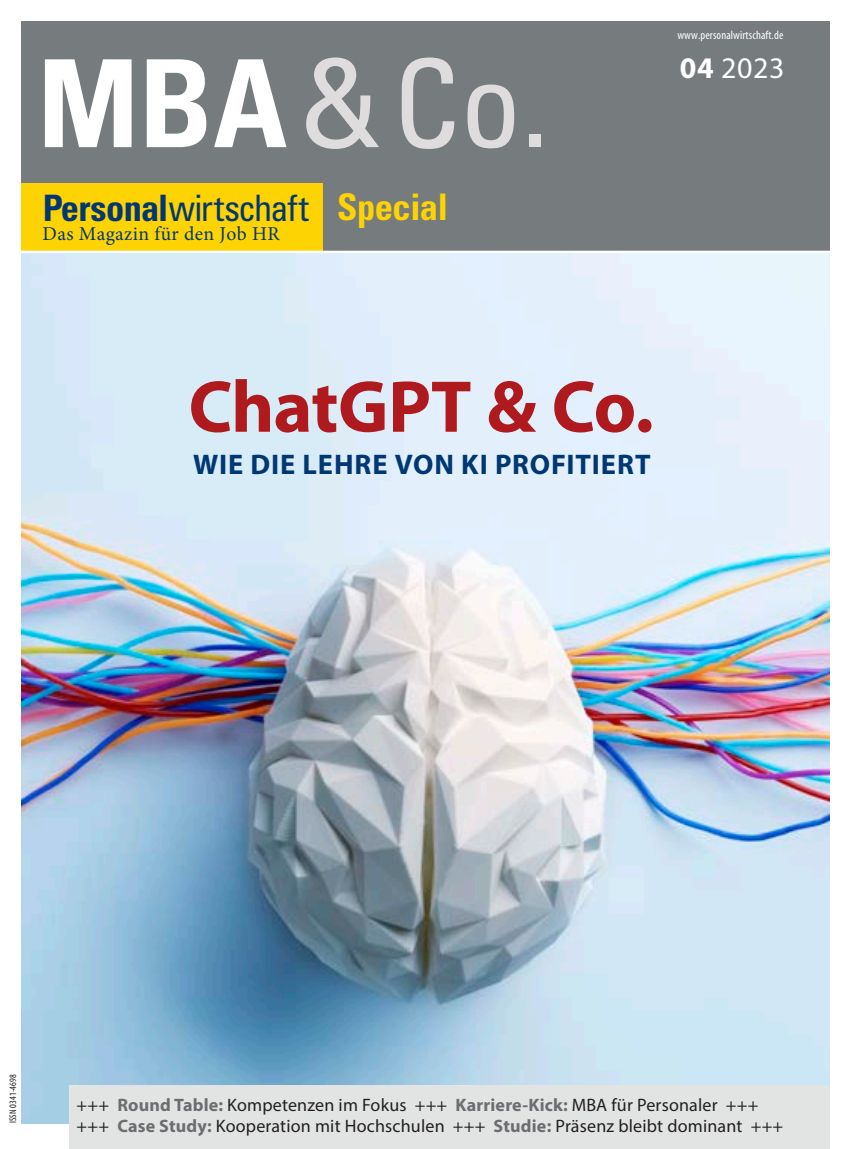
<style>
.page{position:relative;width:851px;height:1149px;background:#fff}
.page>*{position:absolute;margin:0;border:0;box-sizing:border-box;transform-origin:0 0}
.t1{font:condensed 121.5px "Univers";color:#dedcdc}
.t2{font:700 73.95px "Myriad Pro";letter-spacing:-.015em;color:#ae1a1e}
.t3{font:condensed 36.45px "Univers";letter-spacing:-.04em;color:#013874}
.t4{font:30px "Myriad Pro";color:#fff}
.t5{font:700 28.35px "Myriad Pro";letter-spacing:.035em;color:#013874}
.t6{font:19.65px "Minion Pro";letter-spacing:.02em;color:#013874}
.t7{font:18px/21px "Myriad Pro";letter-spacing:.01em;color:#231f20}
.t8{font:condensed 12px "Myriad Pro";letter-spacing:.01em;color:#fff}
.t9{font:condensed 9.75px "Myriad Pro";letter-spacing:.01em;color:#231f20}
.s1{font-weight:700;color:#fff}
.s2{font-weight:700}
.s3{font-weight:700;font-size:36.6px;color:#fed304}
.s4{font-weight:700;color:#6c6d70}
</style>
<div class="page">
<img style="left:21px;top:253px;width:808px;height:870px">
<div style="left:21px;top:21px;width:808px;height:231px;background:#767b7d"></div>
<div style="left:21px;top:183px;width:302px;height:69px;background:#fed304"></div>
<div style="left:69px;top:1084px;width:760px;height:64px;background:#e2e4e4"></div>
<hr style="left:0;top:250px;width:850px;height:3px;background:#fff">
<h1 class="t1" style="left:38px;top:27px;width:512px"><span class="s1">MBA</span>&amp;Co.</h1>
<h3 class="t3" style="left:43px;top:185px;width:406px"><span class="s2">Personal</span>wirtschaft <span class="s3">Special</span></h3>
<p class="t6" style="left:43px;top:220px;width:239px">Das Magazin für den Job HR</p>
<p class="t8" style="left:677px;top:28px;width:107px">www.personalwirtschaft.de</p>
<h3 class="t4" style="left:679px;top:49px;width:106px"><span class="s2">04</span> 2023</h3>
<h2 class="t2" style="left:188px;top:365px;width:466px">ChatGPT &amp; Co.</h2>
<h3 class="t5" style="left:193px;top:448px;width:459px">WIE DIE LEHRE VON KI PROFITIERT</h3>
<p class="t9" style="left:8px;top:1122px;width:51px;rotate:-90deg">ISSN 0341-4698</p>
<p class="t7" style="left:77px;top:1093px;width:708px">+++ <span class="s4">Round Table:</span> Kompetenzen im Fokus +++ <span class="s4">Karriere-Kick:</span> MBA für Personaler +++ +++ <span class="s4">Case Study:</span> Kooperation mit Hochschulen +++ <span class="s4">Studie:</span> Präsenz bleibt dominant +++</p>
</div>
